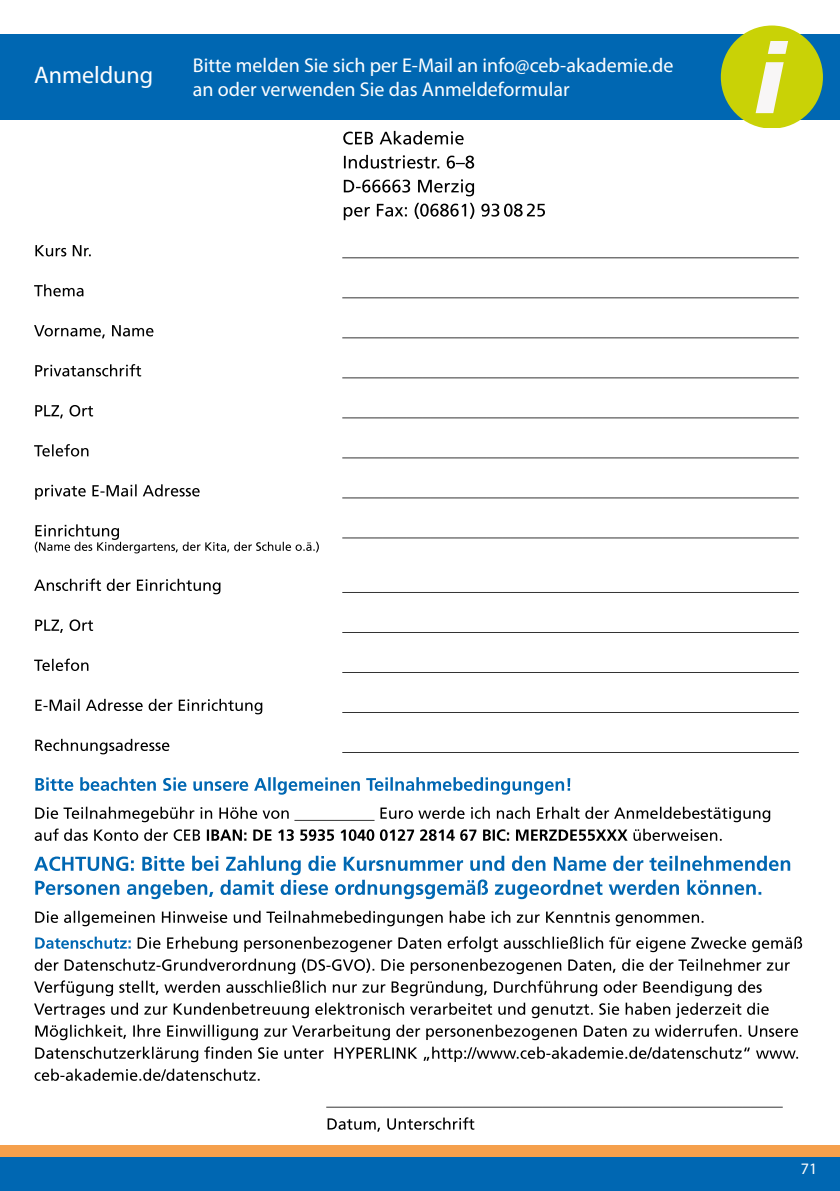
<style>
.page{position:relative;width:840px;height:1191px;background:#fff}
.page>*{position:absolute;margin:0;border:0;box-sizing:border-box;transform-origin:0 0}
.t1{font:24px "Myriad Pro";color:#fff}
.t2{font:20px/24px "Myriad Pro";color:#fff}
.t3{font:16px "Myriad Pro";color:#fff}
</style>
<div class="page">
<div style="left:0;top:1157px;width:839px;height:34px;background:#0067b2"></div>
<div style="left:0;top:1145px;width:839px;height:12px;background:#f5a04c"></div>
<div style="left:0;top:34px;width:839px;height:85px;background:#0067b2"></div>
<div style="left:720px;top:26px;width:102px;height:102px;background:#c9d206;border-radius:50%"></div>
<svg style="left:755px;top:41px;width:32px;height:72px"></svg>
<svg style="left:343px;top:203px;width:201px;height:17px"></svg>
<svg style="left:343px;top:179px;width:131px;height:17px"></svg>
<svg style="left:344px;top:155px;width:130px;height:14px"></svg>
<svg style="left:343px;top:131px;width:120px;height:14px"></svg>
<svg style="left:35px;top:910px;width:668px;height:16px"></svg>
<svg style="left:34px;top:855px;width:755px;height:44px"></svg>
<svg style="left:35px;top:828px;width:686px;height:13px"></svg>
<svg style="left:35px;top:806px;width:734px;height:16px"></svg>
<svg style="left:35px;top:777px;width:535px;height:17px"></svg>
<svg style="left:35px;top:1068px;width:224px;height:12px"></svg>
<svg style="left:35px;top:1046px;width:762px;height:16px"></svg>
<svg style="left:35px;top:1024px;width:762px;height:16px"></svg>
<svg style="left:34px;top:1002px;width:734px;height:16px"></svg>
<svg style="left:34px;top:980px;width:727px;height:16px"></svg>
<svg style="left:35px;top:958px;width:754px;height:16px"></svg>
<svg style="left:137px;top:936px;width:664px;height:16px"></svg>
<svg style="left:35px;top:936px;width:96px;height:12px"></svg>
<svg style="left:35px;top:739px;width:763px;height:15px"></svg>
<svg style="left:35px;top:699px;width:763px;height:15px"></svg>
<svg style="left:34px;top:658px;width:764px;height:15px"></svg>
<svg style="left:35px;top:619px;width:763px;height:14px"></svg>
<svg style="left:34px;top:578px;width:764px;height:16px"></svg>
<svg style="left:35px;top:524px;width:763px;height:29px"></svg>
<svg style="left:35px;top:484px;width:763px;height:16px"></svg>
<svg style="left:34px;top:444px;width:764px;height:14px"></svg>
<svg style="left:35px;top:405px;width:763px;height:13px"></svg>
<svg style="left:35px;top:364px;width:763px;height:14px"></svg>
<svg style="left:34px;top:325px;width:764px;height:13px"></svg>
<svg style="left:34px;top:284px;width:764px;height:14px"></svg>
<svg style="left:35px;top:245px;width:763px;height:13px"></svg>
<svg style="left:327px;top:1117px;width:147px;height:14px"></svg>
<svg style="left:326px;top:1106px;width:456px;height:1px"></svg>
<p class="t1" style="left:34px;top:60px;width:121px">Anmeldung</p>
<p class="t2" style="left:193px;top:53px;width:481px">Bitte melden Sie sich per E-Mail an info@ceb-akademie.de an oder verwenden Sie das Anmeldeformular</p>
<p class="t3" style="left:800px;top:1158px;width:18px">71</p>
</div>
